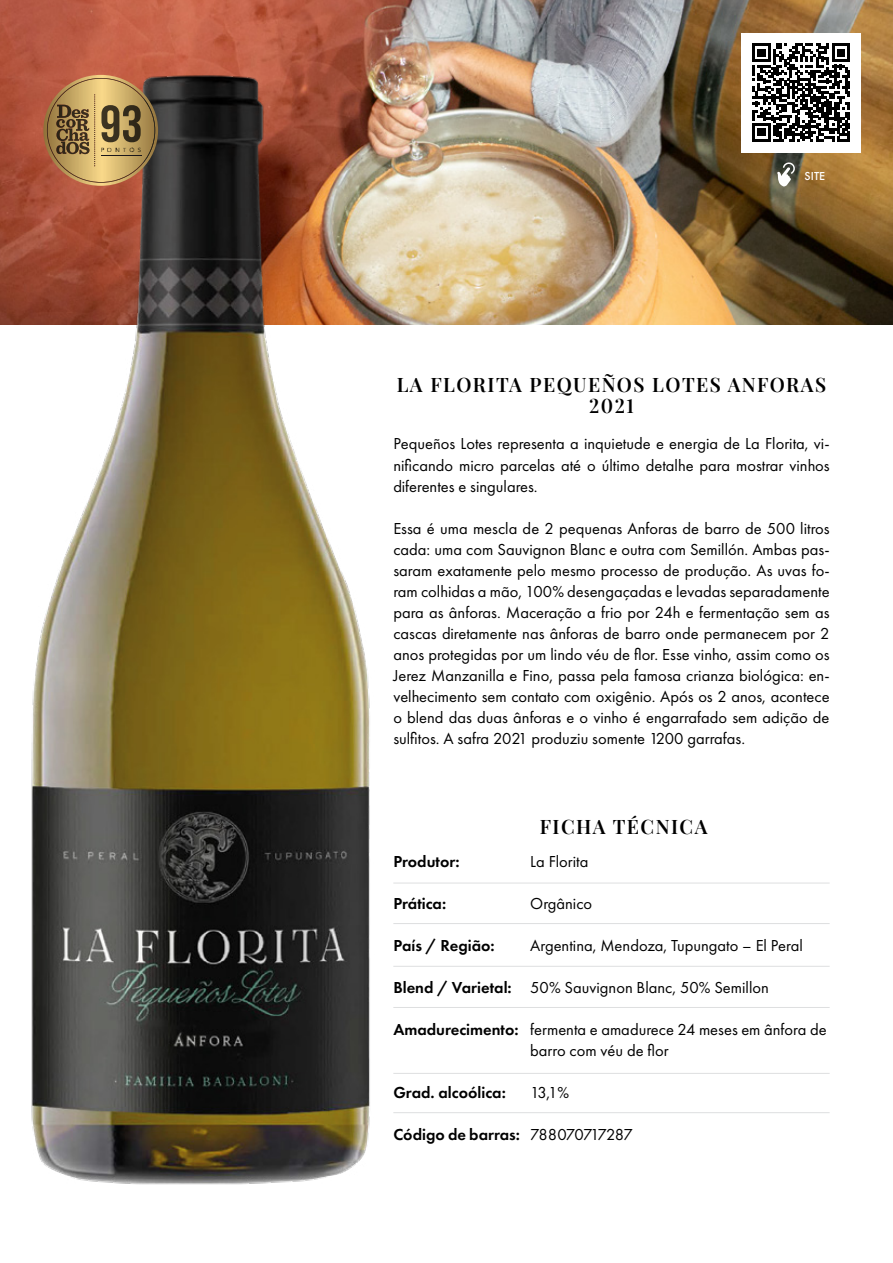
<style>
.page{position:relative;width:893px;height:1263px;background:#fff}
.page>*{position:absolute;margin:0;border:0;box-sizing:border-box;transform-origin:0 0}
.t1{font:600 19.5px/21px "Playfair Display";letter-spacing:.075em;color:#000;text-align:center}
.t2{font:16.5px/21px "Futura PT";color:#000;text-align:justify}
.t3{font:600 16.5px "Futura PT";color:#000}
.t4{font:16.5px "Futura PT";letter-spacing:-.05em;color:#000}
.t5{font:500 12px "Futura PT";color:#fff}
.t6{font:6px "Avenir";letter-spacing:.5em;color:#3f3623}
.s1{color:#3b3321}
.s2{color:#38301f}
.s3{color:#352c1c}
.s4{color:#312a1a}
.s5{color:#2e2617}
</style>
<div class="page">
<img style="left:0;top:0;width:893px;height:324px">
<hr style="left:393px;top:883px;width:437px;height:1px;background:#dedfe0">
<hr style="left:393px;top:923px;width:437px;height:1px;background:#dedfe0">
<hr style="left:393px;top:966px;width:437px;height:1px;background:#dedfe0">
<hr style="left:393px;top:1007px;width:437px;height:1px;background:#dedfe0">
<hr style="left:393px;top:1073px;width:437px;height:1px;background:#dedfe0">
<hr style="left:393px;top:1112px;width:437px;height:1px;background:#dedfe0">
<img style="left:24px;top:72px;width:354px;height:1113px">
<div style="left:742px;top:33px;width:119px;height:119px;background:#fff"></div>
<svg style="left:752px;top:44px;width:98px;height:97px"></svg>
<svg style="left:777px;top:162px;width:18px;height:25px"></svg>
<svg style="left:43px;top:75px;width:115px;height:111px;background:#a88353"></svg>
<p class="t6" style="left:101px;top:145px;width:42px">P<span class="s1">O</span><span class="s2">N</span><span class="s3">T</span><span class="s4">O</span><span class="s5">S</span></p>
<p class="t5" style="left:804px;top:169px;width:22px">SITE</p>
<p class="t1" style="left:397px;top:372px;width:431px">LA FLORITA PEQUEÑOS LOTES ANFORAS<br>2021</p>
<p class="t2" style="left:393px;top:433px;width:438px">Pequeños Lotes representa a inquietude e energia de La Florita, vi&shy;nificando micro parcelas até o último detalhe para mostrar vinhos diferentes e singulares.</p>
<p class="t2" style="left:393px;top:517px;width:438px">Essa é uma mescla de 2 pequenas Anforas de barro de 500 litros cada: uma com Sauvignon Blanc e outra com Semillón. Ambas pas&shy;saram exatamente pelo mesmo processo de produção. As uvas fo&shy;ram colhidas a mão, 100% desengaçadas e levadas separadamente para as ânforas. Maceração a frio por 24h e fermentação sem as cascas diretamente nas ânforas de barro onde permanecem por 2 anos protegidas por um lindo véu de flor. Esse vinho, assim como os Jerez Manzanilla e Fino, passa pela famosa crianza biológica: en&shy;velhecimento sem contato com oxigênio. Após os 2 anos, acontece o blend das duas ânforas e o vinho é engarrafado sem adição de sulfitos. A safra 2021 produziu somente 1200 garrafas.</p>
<p class="t3" style="left:393px;top:851px;width:68px">Produtor:</p>
<p class="t3" style="left:393px;top:893px;width:54px">Prática:</p>
<p class="t3" style="left:393px;top:935px;width:103px">País / Região:</p>
<p class="t3" style="left:393px;top:977px;width:120px">Blend / Varietal:</p>
<p class="t3" style="left:393px;top:1019px;width:127px">Amadurecimento:</p>
<p class="t3" style="left:393px;top:1082px;width:114px">Grad. alcoólica:</p>
<p class="t3" style="left:393px;top:1124px;width:128px">Código de barras:</p>
<p class="t1" style="left:540px;top:815px;width:169px">FICHA TÉCNICA</p>
<p class="t2" style="left:530px;top:850px;width:60px">La Florita</p>
<p class="t2" style="left:530px;top:892px;width:64px">Orgânico</p>
<p class="t2" style="left:530px;top:934px;width:274px">Argentina, Mendoza, Tupungato – El Peral</p>
<p class="t2" style="left:530px;top:976px;width:240px">50% Sauvignon Blanc, 50% Semillon</p>
<p class="t2" style="left:530px;top:1018px;width:298px">fermenta e amadurece 24 meses em ânfora de barro com véu de flor</p>
<p class="t2" style="left:530px;top:1081px;width:41px">13,1%</p>
<p class="t4" style="left:530px;top:1124px;width:104px">788070717287</p>
</div>
